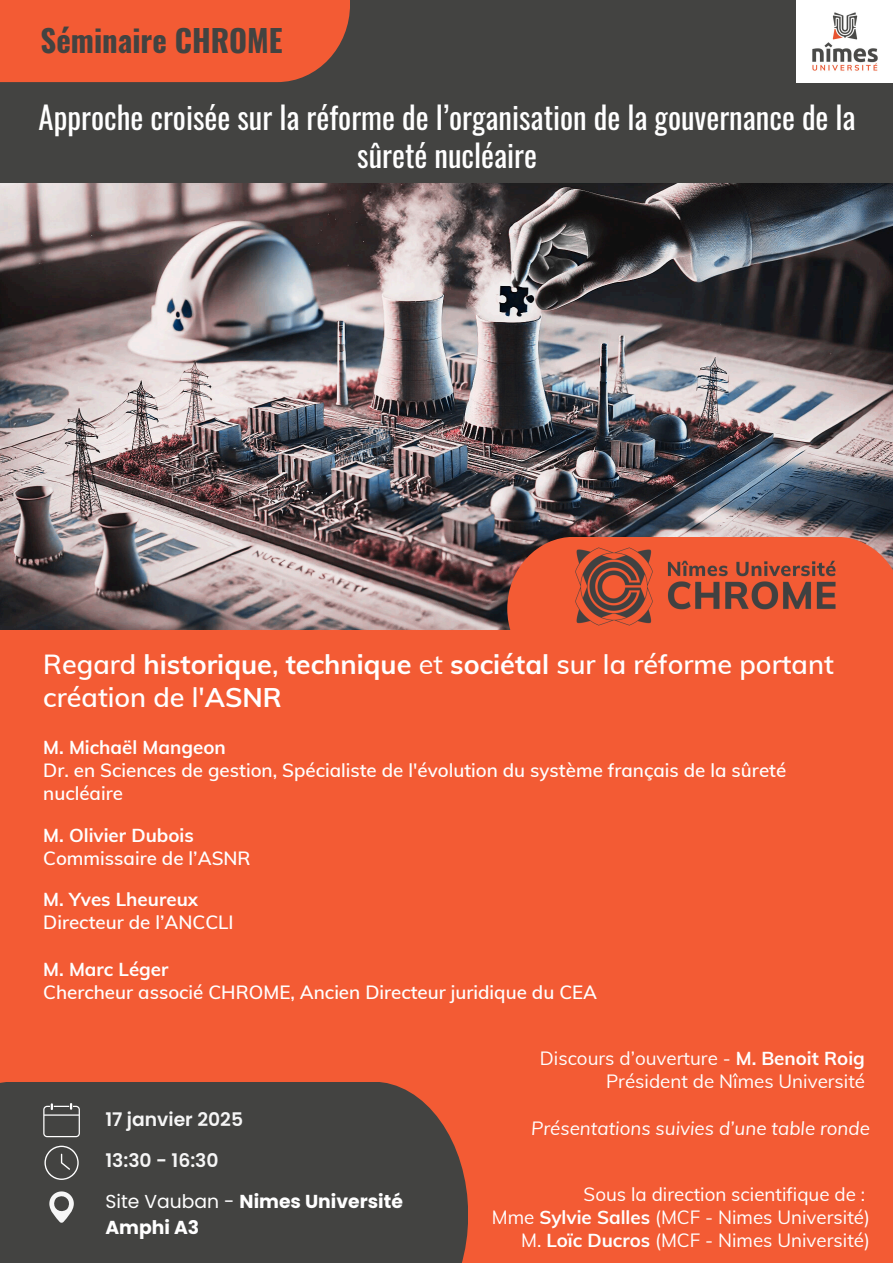
<style>
.page{position:relative;width:893px;height:1263px;background:#f35b34}
.page>*{position:absolute;margin:0;border:0;box-sizing:border-box;transform-origin:0 0}
.t1{font:30.75px/37.7px "Oswald";color:#fff;text-align:center}
.t2{font:700 30.75px "Oswald";color:#434341}
.t3{font:600 27px/33.2px "Muli";color:#fff}
.t4{font:600 18.75px/23.1px "Muli";color:#fff}
.t5{font:18.75px "Muli";color:#fff}
.t6{font:italic 18.75px "Muli";color:#fff}
.t7{font:700 18.75px "Poppins";color:#fff}
.t8{font:600 18.75px "Poppins";color:#f6f6f6}
.s1{font-weight:700}
.s2{font-weight:400}
</style>
<div class="page">
<div style="left:0;top:1081px;width:468px;height:182px;background:#434341"></div>
<svg style="left:43px;top:1103px;width:37px;height:34px"></svg>
<svg style="left:44px;top:1146px;width:35px;height:34px"></svg>
<div style="left:0;top:0;width:893px;height:185px;background:#434341"></div>
<div style="left:0;top:0;width:350px;height:82px;background:#f35b34"></div>
<img style="left:0;top:184px;width:893px;height:445px">
<svg style="left:507px;top:537px;width:386px;height:93px"></svg>
<svg style="left:49px;top:1191px;width:25px;height:32px"></svg>
<img style="left:557px;top:537px;width:296px;height:93px">
<img style="left:796px;top:0;width:97px;height:82px">
<h3 class="t2" style="left:41px;top:16px;width:243px">Séminaire CHROME</h3>
<p class="t1" style="left:39px;top:98px;width:818px">Approche croisée sur la réforme de l’organisation de la gouvernance de la sûreté nucléaire</p>
<h1 class="t3" style="left:43px;top:647px;width:792px">Regard <span class="s1">historique</span>, <span class="s1">technique</span> <span class="s2">et</span> <span class="s1">sociétal</span> sur la réforme portant création de l'<span class="s1">ASNR</span></h1>
<h4 class="t4" style="left:43px;top:735px;width:744px"><span class="s1">M. Michaël Mangeon<br></span>Dr. en Sciences de gestion, Spécialiste de l'évolution du système français de la sûreté nucléaire</h4>
<h4 class="t4" style="left:43px;top:823px;width:209px"><span class="s1">M. Olivier Dubois<br></span>Commissaire de l’ASNR</h4>
<h4 class="t4" style="left:43px;top:888px;width:192px"><span class="s1">M. Yves Lheureux<br></span>Directeur de l’ANCCLI</h4>
<h4 class="t4" style="left:43px;top:957px;width:555px"><span class="s1">M. Marc Léger<br></span>Chercheur associé CHROME, Ancien Directeur juridique du CEA</h4>
<p class="t8" style="left:105px;top:1106px;width:139px">17 janvier 2025</p>
<p class="t8" style="left:105px;top:1147px;width:115px">13:30 - 16:30</p>
<p class="t7" style="left:105px;top:1188px;width:299px"><span class="s2">Site Vauban -</span> Nimes Université</p>
<h2 class="t7" style="left:105px;top:1214px;width:95px">Amphi A3</h2>
<p class="t5" style="left:540px;top:1046px;width:326px">Discours d’ouverture - <span class="s1">M. Benoit Roig</span></p>
<p class="t5" style="left:606px;top:1069px;width:261px">Président de Nîmes Université</p>
<p class="t6" style="left:531px;top:1116px;width:340px">Présentations suivies d’une table ronde</p>
<p class="t5" style="left:583px;top:1182px;width:283px">Sous la direction scientifique de :</p>
<p class="t5" style="left:492px;top:1205px;width:380px">Mme <span class="s1">Sylvie Salles</span> (MCF - Nimes Université)</p>
<p class="t5" style="left:521px;top:1228px;width:350px">M. <span class="s1">Loïc Ducros</span> (MCF - Nimes Université)</p>
</div>
